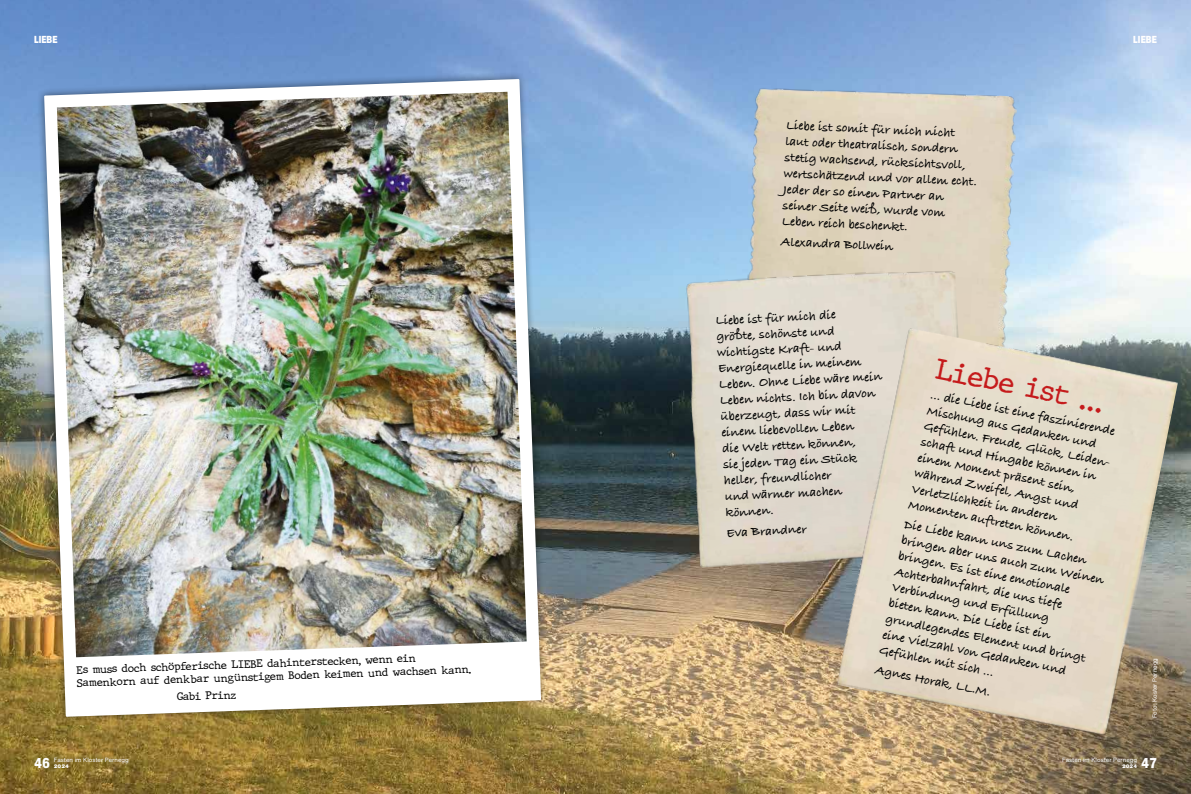
<style>
.page{position:relative;width:1191px;height:794px;background:#fff}
.page>*{position:absolute;margin:0;border:0;box-sizing:border-box;transform-origin:0 0}
.t1{font:28px "JMH Typewriter";color:#c51a1b}
.t2{font:900 condensed 14px "Helvetica Now Text";color:#fff}
.t3{font:700 13px/16px "Bradley Hand ITCTT";color:#000}
.t4{font:10.5px/13px "JMH Typewriter";color:#000}
.t5{font:900 condensed 10px "Helvetica Now Text";letter-spacing:.005em;color:#fff}
.t6{font:6px "Helvetica Now Text";color:#fff}
.t7{font:900 5px "Helvetica Now Text";color:#fff}
</style>
<div class="page">
<img style="left:0;top:0;width:1191px;height:794px">
<svg style="left:943px;top:548px;width:248px;height:246px;background:#8b795c"></svg>
<img style="left:740px;top:85px;width:277px;height:242px">
<img style="left:685px;top:267px;width:285px;height:300px">
<img style="left:36px;top:71px;width:513px;height:654px">
<img style="left:43px;top:78px;width:499px;height:640px">
<img style="left:57px;top:92px;width:469px;height:565px">
<img style="left:836px;top:327px;width:342px;height:411px">
<p class="t5" style="left:34px;top:33px;width:25px">LIEBE</p>
<p class="t5" style="left:1133px;top:33px;width:25px">LIEBE</p>
<p class="t4" style="left:76px;top:664px;width:396px;rotate:-2deg">Es muss doch schöpferische LIEBE dahinterstecken, wenn ein<br>Samenkorn auf denkbar ungünstigem Boden keimen und wachsen kann.</p>
<p class="t4" style="left:177px;top:691px;width:61px;rotate:-2deg">Gabi Prinz</p>
<p class="t3" style="left:786px;top:116px;width:195px;rotate:3deg">Liebe ist somit für mich nicht laut oder theatralisch, sondern stetig wachsend, rücksichtsvoll, wertschätzend und vor allem echt.<br>Jeder der so einen Partner an seiner Seite weiß, wurde vom<br>Leben reich beschenkt.</p>
<p class="t3" style="left:781px;top:232px;width:114px;rotate:3deg">Alexandra Bollwein</p>
<p class="t3" style="left:715px;top:312px;width:165px;rotate:-3deg">Liebe ist für mich die<br>größte, schönste und wichtigste Kraft- und<br>Energiequelle in meinem<br>Leben. Ohne Liebe wäre mein<br>Leben nichts. Ich bin davon überzeugt, dass wir mit einem liebevollen Leben<br>die Welt retten können,<br>sie jeden Tag ein Stück heller, freundlicher<br>und wärmer machen können.</p>
<p class="t3" style="left:726px;top:524px;width:81px;rotate:-3deg">Eva Brandner</p>
<h1 class="t1" style="left:938px;top:351px;width:172px;rotate:11deg">Liebe ist …</h1>
<p class="t3" style="left:931px;top:386px;width:193px;rotate:11deg">… die Liebe ist eine faszinierende<br>Mischung aus Gedanken und<br>Gefühlen. Freude, Glück, Leiden&shy;schaft und Hingabe können in einem Moment präsent sein, während Zweifel, Angst und<br>Verletzlichkeit in anderen<br>Momenten auftreten können.</p>
<p class="t3" style="left:905px;top:516px;width:208px;rotate:11deg">Die Liebe kann uns zum Lachen bringen aber uns auch zum Weinen bringen. Es ist eine emotionale<br>Achterbahnfahrt, die uns tiefe<br>Verbindung und Erfüllung<br>bieten kann. Die Liebe ist ein grundlegendes Element und bringt eine Vielzahl von Gedanken und<br>Gefühlen mit sich …</p>
<p class="t3" style="left:877px;top:661px;width:119px;rotate:11deg">Agnes Horak, LL.M.</p>
<p class="t6" style="left:1150px;top:718px;width:61px;rotate:-90deg">Foto: Koster Pernegg</p>
<p class="t2" style="left:34px;top:753px;width:18px">46</p>
<p class="t6" style="left:54px;top:755px;width:76px">Fasten im Kloster Pernegg</p>
<p class="t7" style="left:54px;top:762px;width:17px">2024</p>
<p class="t2" style="left:1141px;top:753px;width:17px">47</p>
<p class="t6" style="left:1062px;top:755px;width:76px">Fasten im Kloster Pernegg</p>
<p class="t7" style="left:1122px;top:762px;width:17px">2024</p>
</div>
